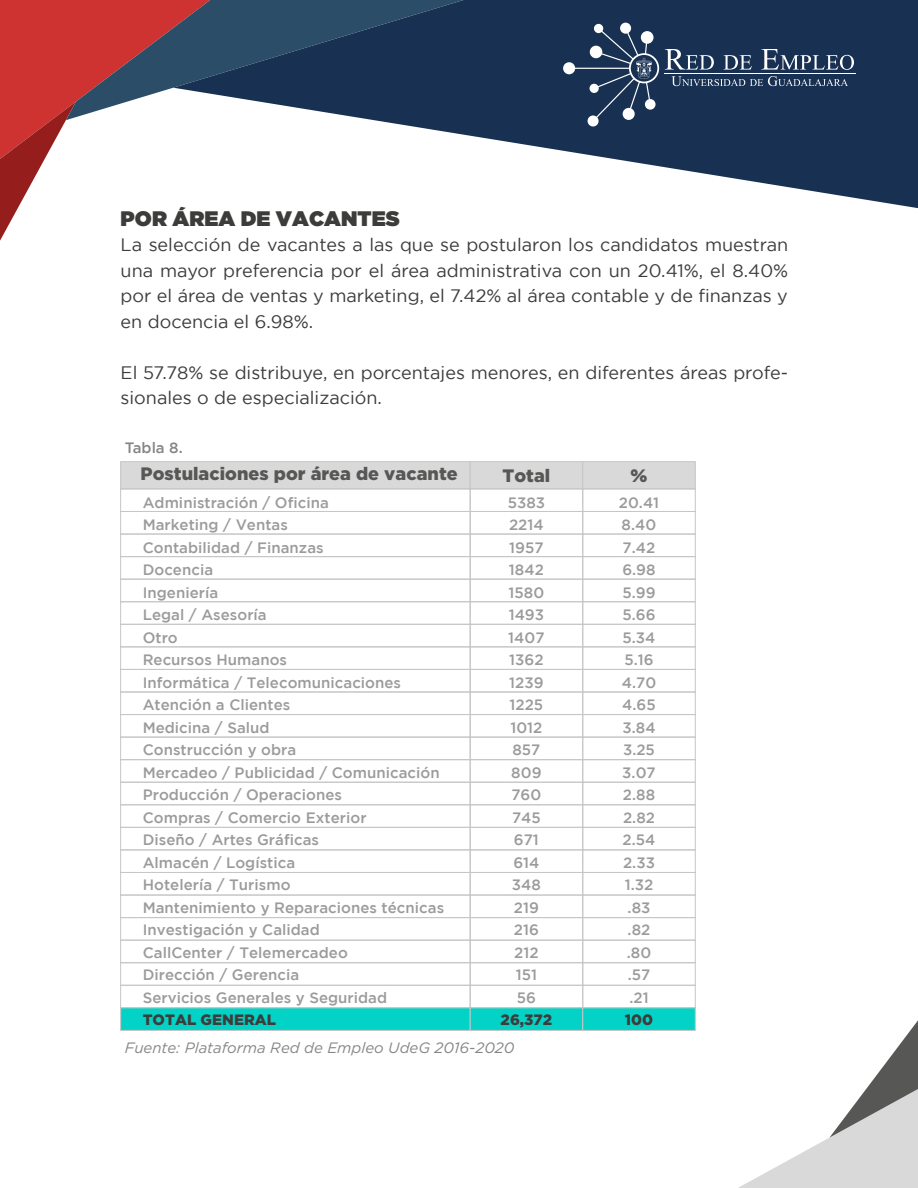
<style>
.page{position:relative;width:918px;height:1188px;background:#fff}
.page>*{position:absolute;margin:0;border:0;box-sizing:border-box;transform-origin:0 0}
.t1{font:900 21px "Gotham";letter-spacing:.005em;color:#3c3c3b}
.t2{font:18px/25.5px "Gotham";color:#3c3c3b;text-align:justify}
.t3{font:900 18px "Gotham";letter-spacing:.005em;color:#575756}
.t4{font:900 18px "Gotham";color:#575756}
.t5{font:500 15px/22.5px "Gotham";letter-spacing:.005em;color:#9c9b9b;text-align:center}
.t6{font:italic 15px "Gotham";color:#868686}
.t7{font:900 15px "Gotham";letter-spacing:.005em;color:#3c3c3b}
.t8{font:500 15px "Gotham";color:#868686}
</style>
<div class="page">
<svg style="left:0;top:0;width:66px;height:241px"></svg>
<svg style="left:66px;top:0;width:107px;height:120px;background:#a5565c"></svg>
<svg style="left:173px;top:0;width:745px;height:208px;fill:#183052"></svg>
<hr style="left:664px;top:73px;width:192px;height:1px;background:#fff">
<svg style="left:665px;top:49px;width:49px;height:21px"></svg>
<svg style="left:723px;top:55px;width:29px;height:15px"></svg>
<svg style="left:761px;top:49px;width:93px;height:21px;background:#495c77"></svg>
<svg style="left:671px;top:76px;width:177px;height:10px;background:#415571"></svg>
<div style="left:563px;top:62px;width:12px;height:12px;background:#fff;border-radius:50%"></div>
<div style="left:620px;top:23px;width:11px;height:11px;background:#fff;border-radius:50%"></div>
<div style="left:588px;top:115px;width:11px;height:12px;background:#fff;border-radius:50%"></div>
<div style="left:594px;top:24px;width:9px;height:9px;background:#fff;border-radius:50%"></div>
<svg style="left:569px;top:28px;width:90px;height:93px;background:#3b4f6c"></svg>
<svg style="left:738px;top:1020px;width:180px;height:168px"></svg>
<div style="left:120px;top:461px;width:351px;height:28px;background:#d9d9d9;border:1px solid #c6c6c5"></div>
<div style="left:470px;top:461px;width:113px;height:28px;background:#d9d9d9;border:1px solid #c6c6c5"></div>
<div style="left:120px;top:489px;width:351px;height:23px;border:1px solid #c6c6c5"></div>
<div style="left:120px;top:511px;width:351px;height:23px;border:1px solid #c6c6c5"></div>
<div style="left:120px;top:534px;width:351px;height:23px;border:1px solid #c6c6c5"></div>
<div style="left:120px;top:556px;width:351px;height:24px;border:1px solid #c6c6c5"></div>
<div style="left:470px;top:489px;width:113px;height:23px;border:1px solid #c6c6c5"></div>
<div style="left:470px;top:511px;width:113px;height:23px;border:1px solid #c6c6c5"></div>
<div style="left:470px;top:534px;width:113px;height:23px;border:1px solid #c6c6c5"></div>
<div style="left:470px;top:556px;width:113px;height:24px;border:1px solid #c6c6c5"></div>
<div style="left:120px;top:579px;width:351px;height:23px;border:1px solid #c6c6c5"></div>
<div style="left:120px;top:601px;width:351px;height:24px;border:1px solid #c6c6c5"></div>
<div style="left:120px;top:624px;width:351px;height:23px;border:1px solid #c6c6c5"></div>
<div style="left:470px;top:579px;width:113px;height:23px;border:1px solid #c6c6c5"></div>
<div style="left:470px;top:601px;width:113px;height:24px;border:1px solid #c6c6c5"></div>
<div style="left:470px;top:624px;width:113px;height:23px;border:1px solid #c6c6c5"></div>
<div style="left:120px;top:647px;width:351px;height:23px;border:1px solid #c6c6c5"></div>
<div style="left:470px;top:647px;width:113px;height:23px;border:1px solid #c6c6c5"></div>
<div style="left:120px;top:669px;width:351px;height:23px;border:1px solid #c6c6c5"></div>
<div style="left:470px;top:669px;width:113px;height:23px;border:1px solid #c6c6c5"></div>
<div style="left:120px;top:692px;width:351px;height:23px;border:1px solid #c6c6c5"></div>
<div style="left:470px;top:692px;width:113px;height:23px;border:1px solid #c6c6c5"></div>
<div style="left:120px;top:714px;width:351px;height:23px;border:1px solid #c6c6c5"></div>
<div style="left:470px;top:714px;width:113px;height:23px;border:1px solid #c6c6c5"></div>
<div style="left:120px;top:737px;width:351px;height:23px;border:1px solid #c6c6c5"></div>
<div style="left:470px;top:737px;width:113px;height:23px;border:1px solid #c6c6c5"></div>
<div style="left:120px;top:759px;width:351px;height:24px;border:1px solid #c6c6c5"></div>
<div style="left:470px;top:759px;width:113px;height:24px;border:1px solid #c6c6c5"></div>
<div style="left:120px;top:782px;width:351px;height:23px;border:1px solid #c6c6c5"></div>
<div style="left:470px;top:782px;width:113px;height:23px;border:1px solid #c6c6c5"></div>
<div style="left:120px;top:804px;width:351px;height:24px;border:1px solid #c6c6c5"></div>
<div style="left:470px;top:804px;width:113px;height:24px;border:1px solid #c6c6c5"></div>
<div style="left:120px;top:827px;width:351px;height:23px;border:1px solid #c6c6c5"></div>
<div style="left:470px;top:827px;width:113px;height:23px;border:1px solid #c6c6c5"></div>
<div style="left:120px;top:850px;width:351px;height:23px;border:1px solid #c6c6c5"></div>
<div style="left:470px;top:850px;width:113px;height:23px;border:1px solid #c6c6c5"></div>
<div style="left:120px;top:872px;width:351px;height:23px;border:1px solid #c6c6c5"></div>
<div style="left:470px;top:872px;width:113px;height:23px;border:1px solid #c6c6c5"></div>
<div style="left:120px;top:895px;width:351px;height:23px;border:1px solid #c6c6c5"></div>
<div style="left:470px;top:895px;width:113px;height:23px;border:1px solid #c6c6c5"></div>
<div style="left:120px;top:917px;width:351px;height:24px;border:1px solid #c6c6c5"></div>
<div style="left:470px;top:917px;width:113px;height:24px;border:1px solid #c6c6c5"></div>
<div style="left:120px;top:940px;width:351px;height:23px;border:1px solid #c6c6c5"></div>
<div style="left:470px;top:940px;width:113px;height:23px;border:1px solid #c6c6c5"></div>
<div style="left:120px;top:962px;width:351px;height:24px;border:1px solid #c6c6c5"></div>
<div style="left:470px;top:962px;width:113px;height:24px;border:1px solid #c6c6c5"></div>
<div style="left:120px;top:985px;width:351px;height:23px;border:1px solid #c6c6c5"></div>
<div style="left:470px;top:985px;width:113px;height:23px;border:1px solid #c6c6c5"></div>
<div style="left:120px;top:1008px;width:351px;height:23px;background:#03d3c6;border:1px solid #c6c6c5"></div>
<div style="left:470px;top:1008px;width:113px;height:23px;background:#03d3c6;border:1px solid #c6c6c5"></div>
<div style="left:582px;top:461px;width:114px;height:28px;background:#d9d9d9;border:1px solid #c6c6c5"></div>
<div style="left:582px;top:489px;width:114px;height:23px;border:1px solid #c6c6c5"></div>
<div style="left:582px;top:511px;width:114px;height:23px;border:1px solid #c6c6c5"></div>
<div style="left:582px;top:534px;width:114px;height:23px;border:1px solid #c6c6c5"></div>
<div style="left:582px;top:556px;width:114px;height:24px;border:1px solid #c6c6c5"></div>
<div style="left:582px;top:579px;width:114px;height:23px;border:1px solid #c6c6c5"></div>
<div style="left:582px;top:601px;width:114px;height:24px;border:1px solid #c6c6c5"></div>
<div style="left:582px;top:624px;width:114px;height:23px;border:1px solid #c6c6c5"></div>
<div style="left:582px;top:647px;width:114px;height:23px;border:1px solid #c6c6c5"></div>
<div style="left:582px;top:669px;width:114px;height:23px;border:1px solid #c6c6c5"></div>
<div style="left:582px;top:692px;width:114px;height:23px;border:1px solid #c6c6c5"></div>
<div style="left:582px;top:714px;width:114px;height:23px;border:1px solid #c6c6c5"></div>
<div style="left:582px;top:737px;width:114px;height:23px;border:1px solid #c6c6c5"></div>
<div style="left:582px;top:759px;width:114px;height:24px;border:1px solid #c6c6c5"></div>
<div style="left:582px;top:782px;width:114px;height:23px;border:1px solid #c6c6c5"></div>
<div style="left:582px;top:804px;width:114px;height:24px;border:1px solid #c6c6c5"></div>
<div style="left:582px;top:827px;width:114px;height:23px;border:1px solid #c6c6c5"></div>
<div style="left:582px;top:850px;width:114px;height:23px;border:1px solid #c6c6c5"></div>
<div style="left:582px;top:872px;width:114px;height:23px;border:1px solid #c6c6c5"></div>
<div style="left:582px;top:895px;width:114px;height:23px;border:1px solid #c6c6c5"></div>
<div style="left:582px;top:917px;width:114px;height:24px;border:1px solid #c6c6c5"></div>
<div style="left:582px;top:940px;width:114px;height:23px;border:1px solid #c6c6c5"></div>
<div style="left:582px;top:962px;width:114px;height:24px;border:1px solid #c6c6c5"></div>
<div style="left:582px;top:985px;width:114px;height:23px;border:1px solid #c6c6c5"></div>
<div style="left:582px;top:1008px;width:114px;height:23px;background:#03d3c6;border:1px solid #c6c6c5"></div>
<h1 class="t1" style="left:121px;top:203px;width:281px">POR ÁREA DE VACANTES</h1>
<p class="t2" style="left:121px;top:232px;width:669px">La selección de vacantes a las que se postularon los candidatos muestran una mayor preferencia por el área administrativa con un 20.41%, el 8.40% por el área de ventas y marketing, el 7.42% al área contable y de finanzas y en docencia el 6.98%.</p>
<p class="t2" style="left:121px;top:359px;width:669px">El 57.78% se distribuye, en porcentajes menores, en diferentes áreas profe&shy;sionales o de especialización.</p>
<p class="t8" style="left:125px;top:439px;width:59px">Tabla 8.</p>
<p class="t3" style="left:141px;top:463px;width:319px">Postulaciones por área de vacante</p>
<p class="t5" style="left:143px;top:491px;width:303px;text-align:left">Administración / Oficina<br>Marketing / Ventas<br>Contabilidad / Finanzas<br>Docencia<br>Ingeniería<br>Legal / Asesoría<br>Otro<br>Recursos Humanos<br>Informática / Telecomunicaciones<br>Atención a Clientes<br>Medicina / Salud<br>Construcción y obra<br>Mercadeo / Publicidad / Comunicación<br>Producción / Operaciones<br>Compras / Comercio Exterior<br>Diseño / Artes Gráficas<br>Almacén / Logística<br>Hotelería / Turismo<br>Mantenimiento y Reparaciones técnicas<br>Investigación y Calidad<br>CallCenter / Telemercadeo<br>Dirección / Gerencia<br>Servicios Generales y Seguridad</p>
<p class="t7" style="left:143px;top:1011px;width:135px">TOTAL GENERAL</p>
<p class="t3" style="left:503px;top:465px;width:49px">Total</p>
<p class="t5" style="left:508px;top:491px;width:39px">5383<br>2214<br>1957<br>1842<br>1580<br>1493<br>1407<br>1362<br>1239<br>1225<br>1012<br>857<br>809<br>760<br>745<br>671<br>614<br>348<br>219<br>216<br>212<br>151<br>56</p>
<p class="t7" style="left:501px;top:1011px;width:53px">26,372</p>
<p class="t6" style="left:125px;top:1040px;width:391px">Fuente: Plataforma Red de Empleo UdeG 2016-2020</p>
<p class="t4" style="left:631px;top:462px;width:18px">%</p>
<p class="t5" style="left:619px;top:491px;width:42px">20.41<br>8.40<br>7.42<br>6.98<br>5.99<br>5.66<br>5.34<br>5.16<br>4.70<br>4.65<br>3.84<br>3.25<br>3.07<br>2.88<br>2.82<br>2.54<br>2.33<br>1.32 .83 .82 .80 .57 .21</p>
<p class="t7" style="left:625px;top:1011px;width:30px">100</p>
</div>
